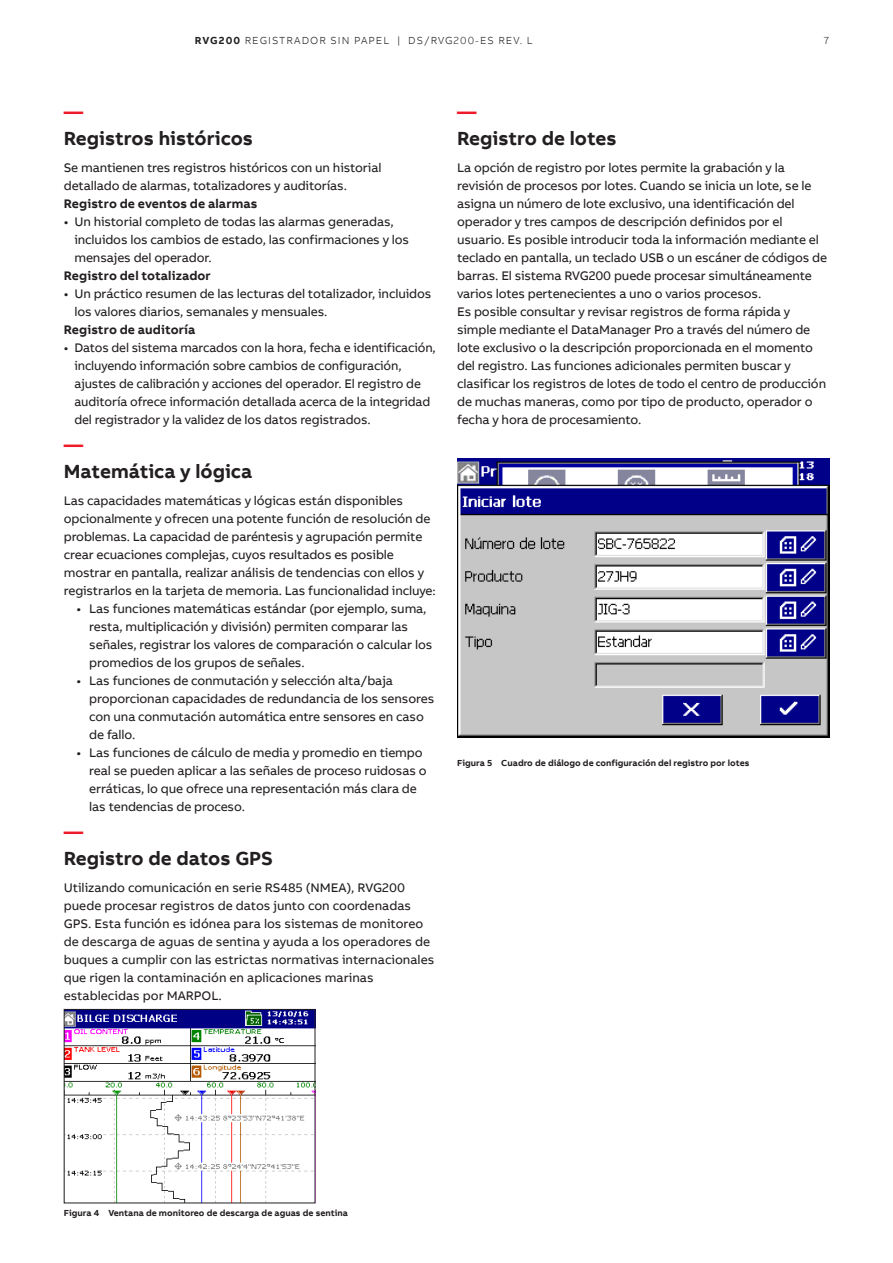
<style>
.page{position:relative;width:893px;height:1263px;background:#fff}
.page>*{position:absolute;margin:0;border:0;box-sizing:border-box;transform-origin:0 0}
.Heading_Level_1_Bold{font:700 19.5px "AB Bvoice";color:#231f20}
.t1{font:700 19.5px "AB Bvoice";color:#ee1c28}
.Body_text_8_5pt_12pt{font:12.75px/18px "AB Bvoice";letter-spacing:-.01em;color:#231f20}
.Heading_Level_2_8_5p{font:700 12.75px "AB Bvoice";letter-spacing:.01em;color:#231f20}
.t2{font:300 10.5px "AB Bvoice";letter-spacing:.1em;color:#231f20}
.t3{font:700 9px "AB Bvoice";color:#231f20}
.s1{font-weight:700}
</style>
<div class="page">
<img style="left:457px;top:458px;width:372px;height:279px">
<img style="left:66px;top:1011px;width:247px;height:190px">
<div style="left:64px;top:1009px;width:251px;height:194px;border:1px solid #231f20"></div>
<p class="t2" style="left:195px;top:34px;width:339px"><span class="s1">RVG200</span> REGISTRADOR SIN PAPEL | DS/RVG200-ES REV. L</p>
<p class="t2" style="left:824px;top:34px;width:7px">7</p>
<p class="t1" style="left:64px;top:99px;width:21px">—</p>
<p class="Heading_Level_1_Bold" style="left:64px;top:126px;width:191px">Registros históricos</p>
<p class="Body_text_8_5pt_12pt" style="left:64px;top:159px;width:319px">Se mantienen tres registros históricos con un historial detallado de alarmas, totalizadores y auditorías.</p>
<p class="Heading_Level_2_8_5p" style="left:64px;top:196px;width:195px">Registro de eventos de alarmas</p>
<p class="Body_text_8_5pt_12pt" style="left:74px;top:213px;width:336px;text-indent:-11px">• Un historial completo de todas las alarmas generadas, incluidos los cambios de estado, las confirmaciones y los mensajes del operador.</p>
<p class="Heading_Level_2_8_5p" style="left:64px;top:268px;width:149px">Registro del totalizador</p>
<p class="Body_text_8_5pt_12pt" style="left:74px;top:285px;width:358px;text-indent:-11px">• Un práctico resumen de las lecturas del totalizador, incluidos los valores diarios, semanales y mensuales.</p>
<p class="Heading_Level_2_8_5p" style="left:64px;top:322px;width:133px">Registro de auditoría</p>
<p class="Body_text_8_5pt_12pt" style="left:74px;top:339px;width:363px;text-indent:-11px">• Datos del sistema marcados con la hora, fecha e identificación, incluyendo información sobre cambios de configuración, ajustes de calibración y acciones del operador. El registro de auditoría ofrece información detallada acerca de la integridad del registrador y la validez de los datos registrados.</p>
<p class="t1" style="left:64px;top:432px;width:21px">—</p>
<p class="Heading_Level_1_Bold" style="left:64px;top:459px;width:190px">Matemática y lógica</p>
<p class="Body_text_8_5pt_12pt" style="left:64px;top:492px;width:374px">Las capacidades matemáticas y lógicas están disponibles opcionalmente y ofrecen una potente función de resolución de problemas. La capacidad de paréntesis y agrupación permite crear ecuaciones complejas, cuyos resultados es posible mostrar en pantalla, realizar análisis de tendencias con ellos y registrarlos en la tarjeta de memoria. Las funcionalidad incluye:</p>
<p class="Body_text_8_5pt_12pt" style="left:89px;top:600px;width:344px;text-indent:-13px">• Las funciones matemáticas estándar (por ejemplo, suma, resta, multiplicación y división) permiten comparar las señales, registrar los valores de comparación o calcular los promedios de los grupos de señales.</p>
<p class="Body_text_8_5pt_12pt" style="left:89px;top:672px;width:346px;text-indent:-13px">• Las funciones de conmutación y selección alta/baja proporcionan capacidades de redundancia de los sensores con una conmutación automática entre sensores en caso de fallo.</p>
<p class="Body_text_8_5pt_12pt" style="left:89px;top:744px;width:339px;text-indent:-13px">• Las funciones de cálculo de media y promedio en tiempo real se pueden aplicar a las señales de proceso ruidosas o erráticas, lo que ofrece una representación más clara de las tendencias de proceso.</p>
<p class="t1" style="left:64px;top:819px;width:21px">—</p>
<p class="Heading_Level_1_Bold" style="left:64px;top:846px;width:211px">Registro de datos GPS</p>
<p class="Body_text_8_5pt_12pt" style="left:64px;top:879px;width:372px">Utilizando comunicación en serie RS485 (NMEA), RVG200 puede procesar registros de datos junto con coordenadas GPS. Esta función es idónea para los sistemas de monitoreo de descarga de aguas de sentina y ayuda a los operadores de buques a cumplir con las estrictas normativas internacionales que rigen la contaminación en aplicaciones marinas establecidas por MARPOL.</p>
<p class="t1" style="left:457px;top:99px;width:21px">—</p>
<p class="Heading_Level_1_Bold" style="left:457px;top:126px;width:161px">Registro de lotes</p>
<p class="Body_text_8_5pt_12pt" style="left:457px;top:159px;width:371px">La opción de registro por lotes permite la grabación y la revisión de procesos por lotes. Cuando se inicia un lote, se le asigna un número de lote exclusivo, una identificación del operador y tres campos de descripción definidos por el usuario. Es posible introducir toda la información mediante el teclado en pantalla, un teclado USB o un escáner de códigos de barras. El sistema RVG200 puede procesar simultáneamente varios lotes pertenecientes a uno o varios procesos.</p>
<p class="Body_text_8_5pt_12pt" style="left:457px;top:303px;width:371px">Es posible consultar y revisar registros de forma rápida y simple mediante el DataManager Pro a través del número de lote exclusivo o la descripción proporcionada en el momento del registro. Las funciones adicionales permiten buscar y clasificar los registros de lotes de todo el centro de producción de muchas maneras, como por tipo de producto, operador o fecha y hora de procesamiento.</p>
<p class="t3" style="left:457px;top:757px;width:294px">Figura 5 Cuadro de diálogo de configuración del registro por lotes</p>
<p class="t3" style="left:64px;top:1207px;width:286px">Figura 4 Ventana de monitoreo de descarga de aguas de sentina</p>
</div>
